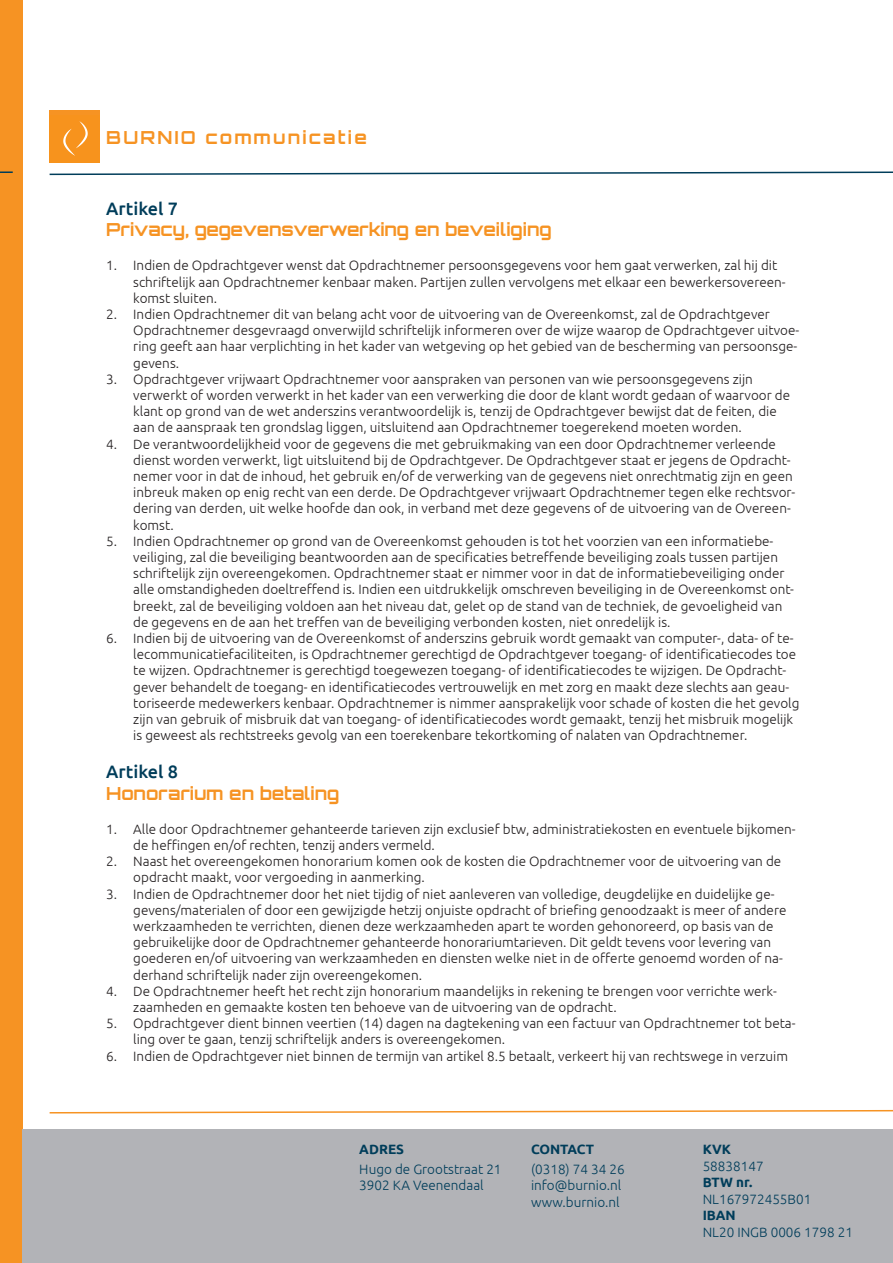
<style>
.page{position:relative;width:893px;height:1263px;background:#fff}
.page>*{position:absolute;margin:0;border:0;box-sizing:border-box;transform-origin:0 0}
.t1{font:700 18px "Orbitron";color:#f69323}
.t2{font:700 18px "Orbitron";letter-spacing:.12em;color:#f69323}
.t3{font:500 18px "Ubuntu";color:#003d5a}
.t4{font:300 13.5px/16.2px "Ubuntu";color:#231f20}
.t5{font:300 13.5px/16.5px "Ubuntu";color:#003d5a}
.t6{font:700 13.5px "Ubuntu";color:#003d5a}
</style>
<div class="page">
<div style="left:0;top:0;width:23px;height:1263px;background:#f69323"></div>
<div style="left:50px;top:110px;width:50px;height:53px;background:#f69323"></div>
<div style="left:50px;top:116px;width:50px;height:47px;background:#f7931d"></div>
<svg style="left:63px;top:121px;width:25px;height:35px"></svg>
<hr style="left:0;top:0;width:1px;height:1263px;background:#fff">
<hr style="left:0;top:1129px;width:1px;height:134px;background:#b2b3b7">
<svg style="left:0;top:171px;width:13px;height:5px"></svg>
<div style="left:23px;top:1129px;width:870px;height:134px;background:#b2b3b7"></div>
<svg style="left:49px;top:171px;width:844px;height:5px"></svg>
<svg style="left:49px;top:1109px;width:844px;height:5px"></svg>
<h1 class="t2" style="left:106px;top:126px;width:262px">BURNIO communicatie</h1>
<h1 class="t3" style="left:106px;top:197px;width:73px">Artikel 7</h1>
<h1 class="t1" style="left:106px;top:219px;width:447px">Privacy, gegevensverwerking en beveiliging</h1>
<p class="t4" style="left:133px;top:257px;width:654px;text-indent:-27px">1. Indien de Opdrachtgever wenst dat Opdrachtnemer persoonsgegevens voor hem gaat verwerken, zal hij dit schriftelijk aan Opdrachtnemer kenbaar maken. Partijen zullen vervolgens met elkaar een bewerkersovereen&shy;komst sluiten.</p>
<p class="t4" style="left:133px;top:306px;width:667px;text-indent:-27px">2. Indien Opdrachtnemer dit van belang acht voor de uitvoering van de Overeenkomst, zal de Opdrachtgever Opdrachtnemer desgevraagd onverwijld schriftelijk informeren over de wijze waarop de Opdrachtgever uitvoe&shy;ring geeft aan haar verplichting in het kader van wetgeving op het gebied van de bescherming van persoonsge&shy;gevens.</p>
<p class="t4" style="left:133px;top:370px;width:658px;text-indent:-27px">3. Opdrachtgever vrijwaart Opdrachtnemer voor aanspraken van personen van wie persoonsgegevens zijn verwerkt of worden verwerkt in het kader van een verwerking die door de klant wordt gedaan of waarvoor de klant op grond van de wet anderszins verantwoordelijk is, tenzij de Opdrachtgever bewijst dat de feiten, die aan de aanspraak ten grondslag liggen, uitsluitend aan Opdrachtnemer toegerekend moeten worden.</p>
<p class="t4" style="left:133px;top:435px;width:663px;text-indent:-27px">4. De verantwoordelijkheid voor de gegevens die met gebruikmaking van een door Opdrachtnemer verleende dienst worden verwerkt, ligt uitsluitend bij de Opdrachtgever. De Opdrachtgever staat er jegens de Opdracht&shy;nemer voor in dat de inhoud, het gebruik en/of de verwerking van de gegevens niet onrechtmatig zijn en geen inbreuk maken op enig recht van een derde. De Opdrachtgever vrijwaart Opdrachtnemer tegen elke rechtsvor&shy;dering van derden, uit welke hoofde dan ook, in verband met deze gegevens of de uitvoering van de Overeen&shy;komst.</p>
<p class="t4" style="left:133px;top:532px;width:662px;text-indent:-27px">5. Indien Opdrachtnemer op grond van de Overeenkomst gehouden is tot het voorzien van een informatiebe&shy;veiliging, zal die beveiliging beantwoorden aan de specificaties betreffende beveiliging zoals tussen partijen schriftelijk zijn overeengekomen. Opdrachtnemer staat er nimmer voor in dat de informatiebeveiliging onder alle omstandigheden doeltreffend is. Indien een uitdrukkelijk omschreven beveiliging in de Overeenkomst ont&shy;breekt, zal de beveiliging voldoen aan het niveau dat, gelet op de stand van de techniek, de gevoeligheid van de gegevens en de aan het treffen van de beveiliging verbonden kosten, niet onredelijk is.</p>
<p class="t4" style="left:133px;top:630px;width:668px;text-indent:-27px">6. Indien bij de uitvoering van de Overeenkomst of anderszins gebruik wordt gemaakt van computer-, data- of te&shy;lecommunicatiefaciliteiten, is Opdrachtnemer gerechtigd de Opdrachtgever toegang- of identificatiecodes toe te wijzen. Opdrachtnemer is gerechtigd toegewezen toegang- of identificatiecodes te wijzigen. De Opdracht&shy;gever behandelt de toegang- en identificatiecodes vertrouwelijk en met zorg en maakt deze slechts aan geau&shy;toriseerde medewerkers kenbaar. Opdrachtnemer is nimmer aansprakelijk voor schade of kosten die het gevolg zijn van gebruik of misbruik dat van toegang- of identificatiecodes wordt gemaakt, tenzij het misbruik mogelijk is geweest als rechtstreeks gevolg van een toerekenbare tekortkoming of nalaten van Opdrachtnemer.</p>
<h1 class="t3" style="left:106px;top:760px;width:73px">Artikel 8</h1>
<h1 class="t1" style="left:106px;top:782px;width:235px">Honorarium en betaling</h1>
<p class="t4" style="left:133px;top:820px;width:664px;text-indent:-27px">1. Alle door Opdrachtnemer gehanteerde tarieven zijn exclusief btw, administratiekosten en eventuele bijkomen&shy;de heffingen en/of rechten, tenzij anders vermeld.</p>
<p class="t4" style="left:133px;top:853px;width:649px;text-indent:-27px">2. Naast het overeengekomen honorarium komen ook de kosten die Opdrachtnemer voor de uitvoering van de opdracht maakt, voor vergoeding in aanmerking.</p>
<p class="t4" style="left:133px;top:885px;width:655px;text-indent:-27px">3. Indien de Opdrachtnemer door het niet tijdig of niet aanleveren van volledige, deugdelijke en duidelijke ge&shy;gevens/materialen of door een gewijzigde hetzij onjuiste opdracht of briefing genoodzaakt is meer of andere werkzaamheden te verrichten, dienen deze werkzaamheden apart te worden gehonoreerd, op basis van de gebruikelijke door de Opdrachtnemer gehanteerde honorariumtarieven. Dit geldt tevens voor levering van goederen en/of uitvoering van werkzaamheden en diensten welke niet in de offerte genoemd worden of na&shy;derhand schriftelijk nader zijn overeengekomen.</p>
<p class="t4" style="left:133px;top:982px;width:645px;text-indent:-27px">4. De Opdrachtnemer heeft het recht zijn honorarium maandelijks in rekening te brengen voor verrichte werk&shy;zaamheden en gemaakte kosten ten behoeve van de uitvoering van de opdracht.</p>
<p class="t4" style="left:133px;top:1015px;width:664px;text-indent:-27px">5. Opdrachtgever dient binnen veertien (14) dagen na dagtekening van een factuur van Opdrachtnemer tot beta&shy;ling over te gaan, tenzij schriftelijk anders is overeengekomen.</p>
<p class="t4" style="left:106px;top:1047px;width:683px">6. Indien de Opdrachtgever niet binnen de termijn van artikel 8.5 betaalt, verkeert hij van rechtswege in verzuim</p>
<p class="t6" style="left:359px;top:1141px;width:46px">ADRES</p>
<p class="t5" style="left:359px;top:1160px;width:144px">Hugo de Grootstraat 21<br>3902 KA Veenendaal</p>
<p class="t6" style="left:531px;top:1141px;width:65px">CONTACT</p>
<p class="t5" style="left:531px;top:1160px;width:95px">(0318) 74 34 26 info@burnio.nl www.burnio.nl</p>
<p class="t6" style="left:703px;top:1141px;width:30px">KVK</p>
<p class="t5" style="left:703px;top:1157px;width:62px">58838147</p>
<p class="t6" style="left:703px;top:1174px;width:51px">BTW nr.</p>
<p class="t5" style="left:703px;top:1190px;width:110px">NL167972455B01</p>
<p class="t6" style="left:703px;top:1207px;width:35px">IBAN</p>
<p class="t5" style="left:703px;top:1223px;width:152px">NL20 INGB 0006 1798 21</p>
</div>
